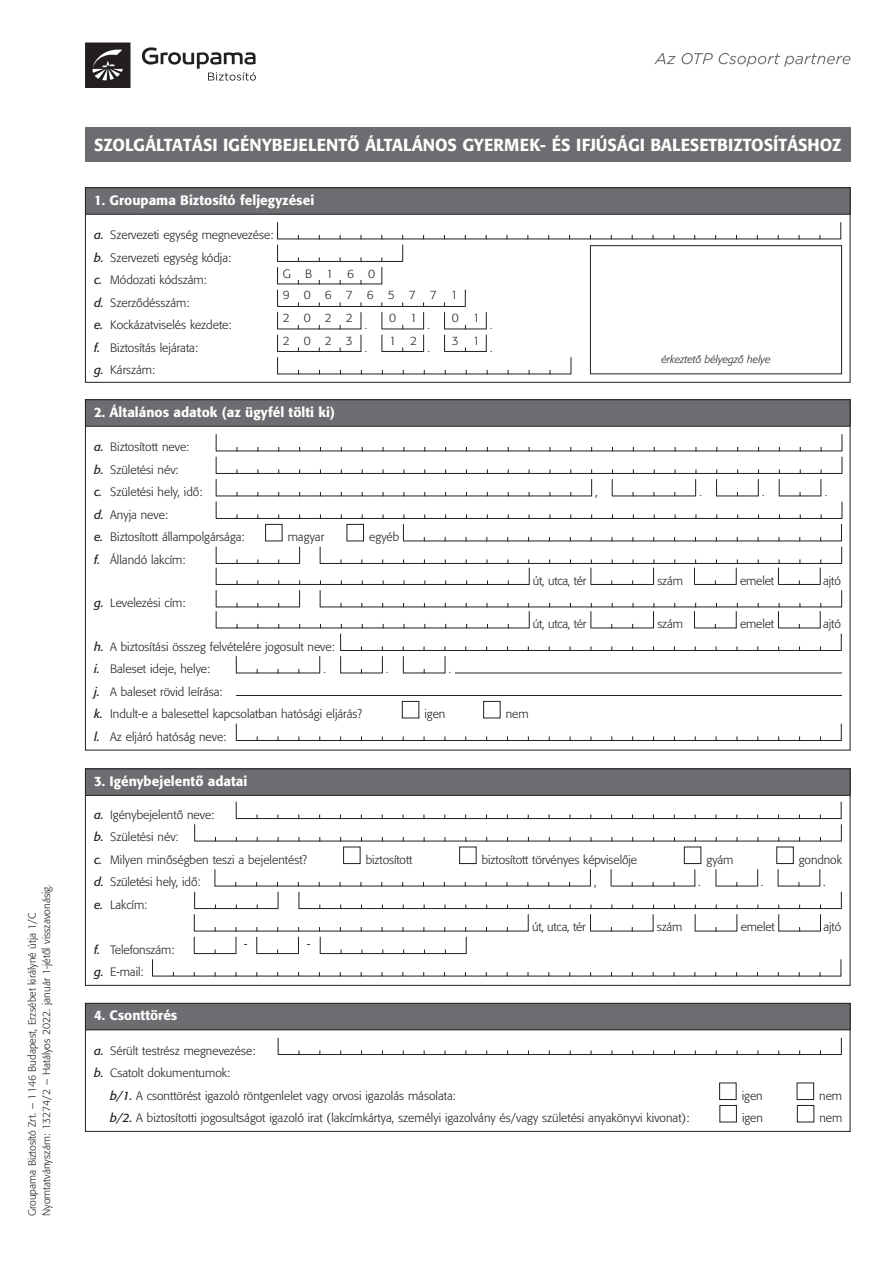
<style>
.page{position:relative;width:893px;height:1263px;background:#fff}
.page>*{position:absolute;margin:0;border:0;box-sizing:border-box;transform-origin:0 0}
.t1{font:17.25px "Formata OTP Med";color:#fff}
.t2{font:13.5px "Formata OTP Med";color:#fff}
.t3{font:12.75px "Frutiger M Light";color:#231f20;scale:.9 1}
.t4{font:12.75px "Frutiger M Light";color:#231f20}
.t5{font:12px/22.5px "Formata OTP Lig";color:#231f20}
.t6{font:12px/21.3px "Formata OTP Lig";letter-spacing:1.165em;color:#231f20}
.t7{font:10.5px/14.2px "Formata OTP Lig";color:#231f20}
.t8{font:10.5px "Formata Light Italic Hun";color:#231f20}
.s1{font-family:"Formata OTP Reg";font-style:italic}
.s2{font-family:"Frutiger M Light";font-size:12.75px}
</style>
<div class="page">
<div style="left:85px;top:128px;width:765px;height:34px;background:#6c6d70"></div>
<div style="left:85px;top:187px;width:765px;height:27px;background:#6c6d70"></div>
<svg style="left:277px;top:222px;width:564px;height:153px"></svg>
<hr style="left:85px;top:187px;width:1px;height:196px;background:#231f20">
<hr style="left:850px;top:187px;width:1px;height:196px;background:#231f20">
<hr style="left:85px;top:187px;width:765px;height:1px;background:#231f20">
<hr style="left:85px;top:214px;width:765px;height:1px;background:#231f20">
<hr style="left:85px;top:382px;width:765px;height:1px;background:#231f20">
<div style="left:590px;top:245px;width:252px;height:129px;border:1px solid #231f20"></div>
<div style="left:85px;top:399px;width:765px;height:27px;background:#6c6d70"></div>
<svg style="left:236px;top:724px;width:606px;height:17px"></svg>
<div style="left:483px;top:701px;width:17px;height:17px;border:1px solid #231f20"></div>
<div style="left:402px;top:701px;width:17px;height:17px;border:1px solid #231f20"></div>
<hr style="left:236px;top:695px;width:606px;height:1px;background:#231f20">
<svg style="left:216px;top:434px;width:627px;height:240px"></svg>
<hr style="left:85px;top:399px;width:1px;height:351px;background:#231f20">
<hr style="left:850px;top:399px;width:1px;height:351px;background:#231f20">
<hr style="left:85px;top:399px;width:765px;height:1px;background:#231f20">
<hr style="left:85px;top:426px;width:765px;height:1px;background:#231f20">
<hr style="left:85px;top:750px;width:765px;height:1px;background:#231f20">
<div style="left:85px;top:1003px;width:765px;height:27px;background:#6c6d70"></div>
<div style="left:797px;top:1105px;width:17px;height:17px;border:1px solid #231f20"></div>
<div style="left:720px;top:1105px;width:17px;height:17px;border:1px solid #231f20"></div>
<div style="left:797px;top:1083px;width:17px;height:17px;border:1px solid #231f20"></div>
<div style="left:719px;top:1083px;width:17px;height:17px;border:1px solid #231f20"></div>
<svg style="left:278px;top:1038px;width:564px;height:17px"></svg>
<hr style="left:85px;top:1003px;width:1px;height:129px;background:#231f20">
<hr style="left:850px;top:1003px;width:1px;height:129px;background:#231f20">
<hr style="left:85px;top:1003px;width:765px;height:1px;background:#231f20">
<hr style="left:85px;top:1029px;width:765px;height:1px;background:#231f20">
<hr style="left:85px;top:1131px;width:765px;height:1px;background:#231f20">
<svg style="left:85px;top:43px;width:45px;height:45px;background:#3e3a3b"></svg>
<svg style="left:142px;top:47px;width:114px;height:34px"></svg>
<svg style="left:654px;top:53px;width:22px;height:11px"></svg>
<svg style="left:682px;top:53px;width:31px;height:11px"></svg>
<svg style="left:719px;top:53px;width:131px;height:14px"></svg>
<div style="left:85px;top:768px;width:765px;height:27px;background:#6c6d70"></div>
<svg style="left:152px;top:869px;width:690px;height:108px"></svg>
<div style="left:776px;top:847px;width:17px;height:17px;border:1px solid #231f20"></div>
<div style="left:684px;top:847px;width:17px;height:17px;border:1px solid #231f20"></div>
<div style="left:459px;top:847px;width:17px;height:17px;border:1px solid #231f20"></div>
<div style="left:343px;top:847px;width:17px;height:17px;border:1px solid #231f20"></div>
<svg style="left:194px;top:802px;width:648px;height:40px"></svg>
<hr style="left:85px;top:768px;width:1px;height:218px;background:#231f20">
<hr style="left:850px;top:768px;width:1px;height:218px;background:#231f20">
<hr style="left:85px;top:768px;width:765px;height:1px;background:#231f20">
<hr style="left:85px;top:795px;width:765px;height:1px;background:#231f20">
<hr style="left:85px;top:985px;width:765px;height:1px;background:#231f20">
<p class="t7" style="left:26px;top:1216px;width:333px;rotate:-90deg">Groupama Biztosító Zrt. – 1146 Budapest, Erzsébet királyné útja 1/C<br>Nyomtatványszám: 13274/2 – Hatályos 2022. január 1-jétől visszavonásig.</p>
<h1 class="t1" style="left:94px;top:137px;width:749px">SZOLGÁLTATÁSI IGÉNYBEJELENTŐ ÁLTALÁNOS GYERMEK- ÉS IFJÚSÁGI BALESETBIZTOSÍTÁSHOZ</h1>
<p class="t2" style="left:94px;top:194px;width:222px">1. Groupama Biztosító feljegyzései</p>
<p class="t5" style="left:94px;top:225px;width:181px"><span class="s1">a.</span> Szervezeti egység megnevezése: <span class="s1">b.</span> Szervezeti egység kódja:<br><span class="s1">c.</span> Módozati kódszám:<br><span class="s1">d.</span> Szerződésszám:<br><span class="s1">e.</span> Kockázatviselés kezdete:</p>
<p class="t6" style="left:283px;top:264px;width:176px">GB160<br>906765771</p>
<p class="t5" style="left:283px;top:307px;width:71px">2022</p>
<p class="t5" style="left:389px;top:307px;width:29px">0 1</p>
<p class="t5" style="left:452px;top:307px;width:29px">0 1</p>
<p class="t5" style="left:283px;top:330px;width:71px">2023</p>
<p class="t5" style="left:389px;top:330px;width:29px">1 2</p>
<p class="t5" style="left:452px;top:330px;width:29px">3 1</p>
<p class="t3" style="left:364px;top:320px;width:5px">.</p>
<p class="t3" style="left:427px;top:320px;width:5px">.</p>
<p class="t3" style="left:490px;top:320px;width:5px">.</p>
<p class="t5" style="left:94px;top:337px;width:106px"><span class="s1">f.</span> Biztosítás lejárata:</p>
<p class="t3" style="left:364px;top:342px;width:5px">.</p>
<p class="t3" style="left:427px;top:342px;width:5px">.</p>
<p class="t3" style="left:490px;top:342px;width:5px">.</p>
<p class="t5" style="left:94px;top:360px;width:63px"><span class="s1">g.</span> Kárszám:</p>
<p class="t2" style="left:94px;top:406px;width:242px">2. Általános adatok (az ügyfél tölti ki)</p>
<p class="t5" style="left:94px;top:437px;width:110px"><span class="s1">a.</span> Biztosított neve:<br><span class="s1">b.</span> Születési név:<br><span class="s1">c.</span> Születési hely, idő:</p>
<p class="t5" style="left:94px;top:504px;width:152px"><span class="s1">d.</span> Anyja neve:<br><span class="s1">e.</span> Biztosított állampolgársága:</p>
<p class="t5" style="left:94px;top:549px;width:93px"><span class="s1">f.</span> Állandó lakcím:</p>
<p class="t5" style="left:94px;top:593px;width:93px"><span class="s1">g.</span> Levelezési cím:</p>
<p class="t5" style="left:288px;top:527px;width:38px">magyar</p>
<p class="t5" style="left:369px;top:527px;width:32px">egyéb</p>
<p class="t8" style="left:661px;top:353px;width:111px">érkeztetô bélyegzô helye</p>
<p class="t4" style="left:595px;top:487px;width:5px">,</p>
<p class="t3" style="left:699px;top:487px;width:5px">.</p>
<p class="t3" style="left:762px;top:487px;width:5px">.</p>
<p class="t3" style="left:824px;top:487px;width:5px">.</p>
<p class="t5" style="left:533px;top:570px;width:55px">út, utca, tér</p>
<p class="t5" style="left:657px;top:570px;width:27px">szám</p>
<p class="t5" style="left:740px;top:570px;width:36px">emelet</p>
<p class="t5" style="left:823px;top:570px;width:19px">ajtó</p>
<p class="t5" style="left:533px;top:614px;width:55px">út, utca, tér</p>
<p class="t5" style="left:657px;top:614px;width:27px">szám</p>
<p class="t5" style="left:740px;top:614px;width:36px">emelet</p>
<p class="t5" style="left:823px;top:614px;width:19px">ajtó</p>
<p class="t5" style="left:94px;top:636px;width:242px"><span class="s1">h.</span> A biztosítási összeg felvételére jogosult neve: <span class="s1">i.</span> Baleset ideje, helye:</p>
<p class="t3" style="left:323px;top:664px;width:5px">.</p>
<p class="t3" style="left:386px;top:664px;width:5px">.</p>
<p class="t3" style="left:448px;top:664px;width:5px">.</p>
<p class="t5" style="left:94px;top:681px;width:269px"><span class="s1">j.</span> A baleset rövid leírása:<br><span class="s1">k.</span> Indult-e a balesettel kapcsolatban hatósági eljárás?</p>
<p class="t5" style="left:424px;top:704px;width:22px">igen</p>
<p class="t5" style="left:506px;top:704px;width:25px">nem</p>
<p class="t5" style="left:94px;top:726px;width:134px"><span class="s1">l.</span> Az eljáró hatóság neve:</p>
<p class="t2" style="left:94px;top:775px;width:155px">3. Igénybejelentő adatai</p>
<p class="t5" style="left:94px;top:804px;width:215px"><span class="s1">a.</span> Igénybejelentő neve:<br><span class="s1">b.</span> Születési név<span class="s2">:<br></span><span class="s1">c.</span> Milyen minőségben teszi a bejelentést?</p>
<p class="t5" style="left:366px;top:849px;width:48px">biztosított</p>
<p class="t5" style="left:482px;top:849px;width:157px">biztosított törvényes képviselője</p>
<p class="t5" style="left:706px;top:849px;width:29px">gyám</p>
<p class="t5" style="left:799px;top:849px;width:45px">gondnok</p>
<p class="t5" style="left:94px;top:872px;width:108px"><span class="s1">d.</span> Születési hely, idő<span class="s2">:</span></p>
<p class="t5" style="left:594px;top:872px;width:4px">,</p>
<p class="t5" style="left:698px;top:872px;width:4px">.</p>
<p class="t5" style="left:761px;top:872px;width:4px">.</p>
<p class="t5" style="left:823px;top:872px;width:4px">.</p>
<p class="t5" style="left:94px;top:894px;width:55px"><span class="s1">e.</span> Lakcím<span class="s2">:</span></p>
<p class="t5" style="left:532px;top:917px;width:55px">út, utca, tér</p>
<p class="t5" style="left:657px;top:917px;width:27px">szám</p>
<p class="t5" style="left:741px;top:917px;width:36px">emelet</p>
<p class="t5" style="left:824px;top:917px;width:19px">ajtó</p>
<p class="t5" style="left:94px;top:939px;width:82px"><span class="s1">f.</span> Telefonszám:</p>
<p class="t3" style="left:244px;top:938px;width:6px">-</p>
<p class="t3" style="left:307px;top:938px;width:6px">-</p>
<p class="t5" style="left:94px;top:962px;width:52px"><span class="s1">g.</span> E-mail<span class="s2">:</span></p>
<p class="t2" style="left:94px;top:1009px;width:85px">4. Csonttörés</p>
<p class="t5" style="left:94px;top:1040px;width:163px"><span class="s1">a.</span> Sérült testrész megnevezése: <span class="s1">b.</span> Csatolt dokumentumok:</p>
<p class="t5" style="left:110px;top:1085px;width:347px"><span class="s1">b/1.</span> A csonttörést igazoló röntgenlelet vagy orvosi igazolás másolata:</p>
<p class="t5" style="left:742px;top:1085px;width:22px">igen</p>
<p class="t5" style="left:819px;top:1085px;width:25px">nem</p>
<p class="t5" style="left:110px;top:1108px;width:581px"><span class="s1">b/2.</span> A biztosítotti jogosultságot igazoló irat (lakcímkártya, személyi igazolvány és/vagy születési anyakönyvi kivonat):</p>
<p class="t5" style="left:742px;top:1108px;width:22px">igen</p>
<p class="t5" style="left:819px;top:1108px;width:25px">nem</p>
</div>
